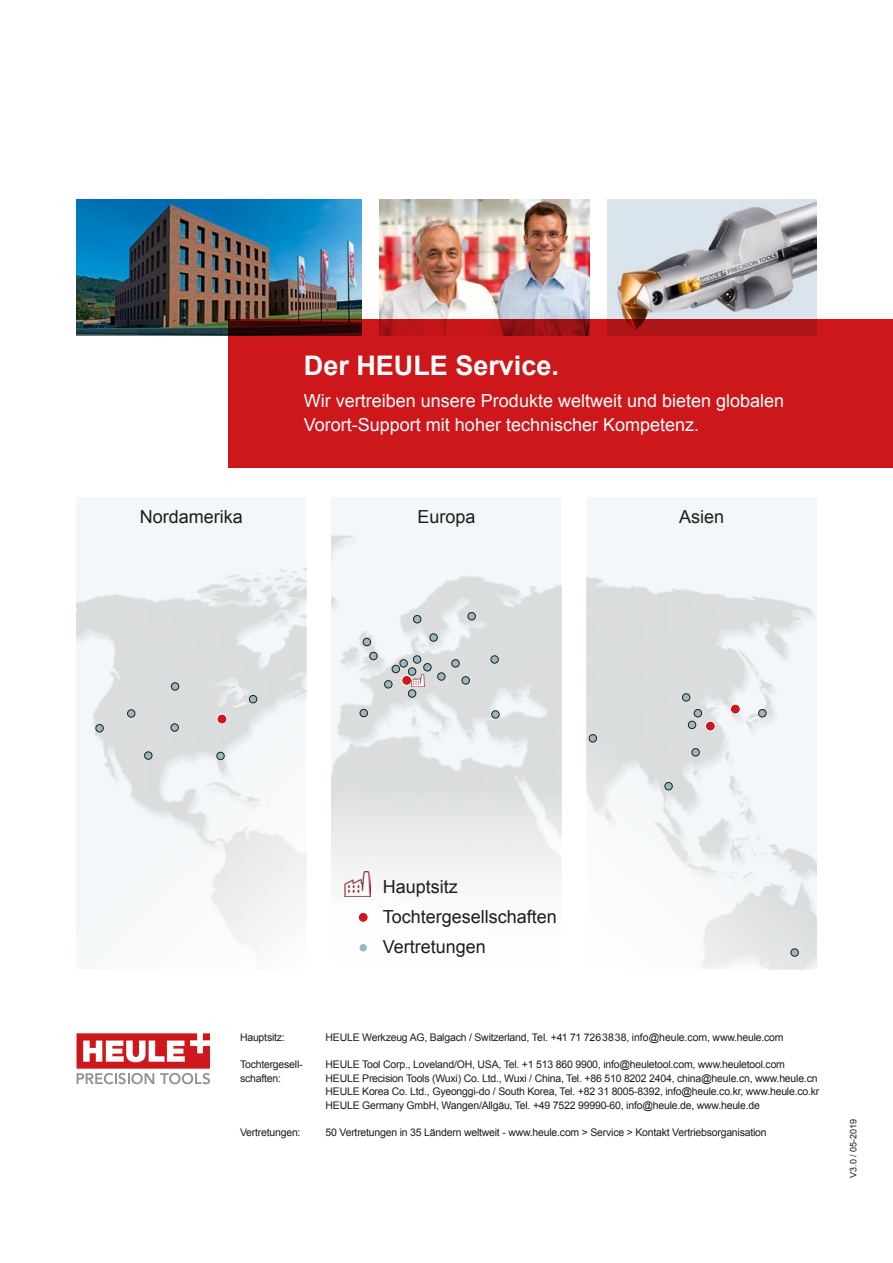
<style>
.page{position:relative;width:893px;height:1263px;background:#fff}
.page>*{position:absolute;margin:0;border:0;box-sizing:border-box;transform-origin:0 0}
.SL_Titel_11pt__15pt{font:700 27px "Arial";color:#fff}
.SL_Titel_11pt__15pt-2{font:18px/24px "Arial";color:#fff}
.t1{font:18px "Arial";color:#1d1d1b}
.t2{font:10.5px/13.5px "Arial";letter-spacing:-.02em;color:#1d1d1b}
.t3{font:9px "Arial";color:#1d1d1b}
</style>
<div class="page">
<svg style="left:77px;top:1033px;width:133px;height:51px"></svg>
<img style="left:380px;top:200px;width:209px;height:119px">
<img style="left:77px;top:200px;width:285px;height:136px">
<img style="left:607px;top:200px;width:209px;height:119px">
<div style="left:77px;top:497px;width:229px;height:472px;background:#f4f7f9"></div>
<img style="left:77px;top:567px;width:229px;height:348px">
<div style="left:587px;top:497px;width:229px;height:472px;background:#f4f7f9"></div>
<img style="left:587px;top:577px;width:229px;height:392px">
<div style="left:332px;top:497px;width:229px;height:472px;background:#f4f7f9"></div>
<img style="left:332px;top:535px;width:229px;height:434px">
<div style="left:430px;top:634px;width:7px;height:7px;background:#9ab7c4;border-radius:50%"></div>
<div style="left:430px;top:634px;width:7px;height:7px;border:1px solid #1d1d1b;border-radius:50%"></div>
<div style="left:392px;top:665px;width:7px;height:8px;background:#9ab7c4;border-radius:50%"></div>
<div style="left:392px;top:665px;width:8px;height:8px;border:1px solid #1d1d1b;border-radius:50%"></div>
<div style="left:217px;top:714px;width:10px;height:10px;background:#cd171a;border-radius:50%"></div>
<div style="left:217px;top:714px;width:10px;height:10px;border:1px solid #fff;border-radius:50%"></div>
<div style="left:358px;top:912px;width:10px;height:10px;background:#cd171a;border-radius:50%"></div>
<div style="left:358px;top:912px;width:10px;height:11px;border:1px solid #fff;border-radius:50%"></div>
<div style="left:705px;top:721px;width:10px;height:10px;background:#cd171a;border-radius:50%"></div>
<div style="left:705px;top:721px;width:11px;height:10px;border:1px solid #fff;border-radius:50%"></div>
<div style="left:402px;top:675px;width:10px;height:10px;background:#cd171a;border-radius:50%"></div>
<div style="left:401px;top:675px;width:11px;height:11px;border:1px solid #fff;border-radius:50%"></div>
<div style="left:730px;top:704px;width:10px;height:10px;background:#cd171a;border-radius:50%"></div>
<div style="left:730px;top:704px;width:11px;height:10px;border:1px solid #fff;border-radius:50%"></div>
<div style="left:145px;top:752px;width:7px;height:7px;background:#9ab7c4;border-radius:50%"></div>
<div style="left:144px;top:752px;width:8px;height:7px;border:1px solid #1d1d1b;border-radius:50%"></div>
<div style="left:96px;top:724px;width:7px;height:8px;background:#9ab7c4;border-radius:50%"></div>
<div style="left:96px;top:724px;width:7px;height:8px;border:1px solid #1d1d1b;border-radius:50%"></div>
<div style="left:128px;top:710px;width:7px;height:7px;background:#9ab7c4;border-radius:50%"></div>
<div style="left:127px;top:709px;width:8px;height:8px;border:1px solid #1d1d1b;border-radius:50%"></div>
<div style="left:171px;top:724px;width:7px;height:7px;background:#9ab7c4;border-radius:50%"></div>
<div style="left:171px;top:724px;width:8px;height:7px;border:1px solid #1d1d1b;border-radius:50%"></div>
<div style="left:171px;top:683px;width:8px;height:7px;background:#9ab7c4;border-radius:50%"></div>
<div style="left:171px;top:682px;width:8px;height:8px;border:1px solid #1d1d1b;border-radius:50%"></div>
<div style="left:249px;top:695px;width:8px;height:8px;background:#9ab7c4;border-radius:50%"></div>
<div style="left:249px;top:695px;width:8px;height:8px;border:1px solid #1d1d1b;border-radius:50%"></div>
<div style="left:217px;top:752px;width:7px;height:8px;background:#9ab7c4;border-radius:50%"></div>
<div style="left:217px;top:752px;width:7px;height:8px;border:1px solid #1d1d1b;border-radius:50%"></div>
<div style="left:359px;top:944px;width:8px;height:7px;background:#9ab7c4;border-radius:50%"></div>
<div style="left:452px;top:660px;width:7px;height:7px;background:#9ab7c4;border-radius:50%"></div>
<div style="left:452px;top:659px;width:7px;height:8px;border:1px solid #1d1d1b;border-radius:50%"></div>
<div style="left:413px;top:615px;width:8px;height:8px;background:#9ab7c4;border-radius:50%"></div>
<div style="left:413px;top:615px;width:8px;height:8px;border:1px solid #1d1d1b;border-radius:50%"></div>
<div style="left:462px;top:677px;width:7px;height:7px;background:#9ab7c4;border-radius:50%"></div>
<div style="left:462px;top:676px;width:8px;height:8px;border:1px solid #1d1d1b;border-radius:50%"></div>
<div style="left:759px;top:709px;width:7px;height:8px;background:#9ab7c4;border-radius:50%"></div>
<div style="left:758px;top:709px;width:8px;height:8px;border:1px solid #1d1d1b;border-radius:50%"></div>
<div style="left:791px;top:949px;width:7px;height:7px;background:#9ab7c4;border-radius:50%"></div>
<div style="left:791px;top:949px;width:7px;height:7px;border:1px solid #1d1d1b;border-radius:50%"></div>
<div style="left:589px;top:735px;width:7px;height:7px;background:#9ab7c4;border-radius:50%"></div>
<div style="left:589px;top:734px;width:8px;height:8px;border:1px solid #1d1d1b;border-radius:50%"></div>
<div style="left:694px;top:709px;width:8px;height:8px;background:#9ab7c4;border-radius:50%"></div>
<div style="left:694px;top:709px;width:8px;height:8px;border:1px solid #1d1d1b;border-radius:50%"></div>
<div style="left:682px;top:694px;width:8px;height:7px;background:#9ab7c4;border-radius:50%"></div>
<div style="left:682px;top:693px;width:8px;height:8px;border:1px solid #1d1d1b;border-radius:50%"></div>
<div style="left:692px;top:749px;width:7px;height:7px;background:#9ab7c4;border-radius:50%"></div>
<div style="left:692px;top:748px;width:7px;height:8px;border:1px solid #1d1d1b;border-radius:50%"></div>
<div style="left:688px;top:721px;width:8px;height:8px;background:#9ab7c4;border-radius:50%"></div>
<div style="left:688px;top:721px;width:8px;height:8px;border:1px solid #1d1d1b;border-radius:50%"></div>
<div style="left:665px;top:782px;width:7px;height:8px;background:#9ab7c4;border-radius:50%"></div>
<div style="left:665px;top:782px;width:7px;height:8px;border:1px solid #1d1d1b;border-radius:50%"></div>
<div style="left:360px;top:709px;width:7px;height:8px;background:#9ab7c4;border-radius:50%"></div>
<div style="left:360px;top:709px;width:8px;height:8px;border:1px solid #1d1d1b;border-radius:50%"></div>
<div style="left:438px;top:673px;width:7px;height:7px;background:#9ab7c4;border-radius:50%"></div>
<div style="left:437px;top:672px;width:8px;height:8px;border:1px solid #1d1d1b;border-radius:50%"></div>
<div style="left:408px;top:690px;width:8px;height:7px;background:#9ab7c4;border-radius:50%"></div>
<div style="left:408px;top:690px;width:8px;height:7px;border:1px solid #1d1d1b;border-radius:50%"></div>
<div style="left:385px;top:681px;width:7px;height:7px;background:#9ab7c4;border-radius:50%"></div>
<div style="left:384px;top:680px;width:8px;height:8px;border:1px solid #1d1d1b;border-radius:50%"></div>
<div style="left:492px;top:711px;width:7px;height:7px;background:#9ab7c4;border-radius:50%"></div>
<div style="left:492px;top:710px;width:7px;height:8px;border:1px solid #1d1d1b;border-radius:50%"></div>
<div style="left:413px;top:656px;width:8px;height:7px;background:#9ab7c4;border-radius:50%"></div>
<div style="left:413px;top:655px;width:8px;height:8px;border:1px solid #1d1d1b;border-radius:50%"></div>
<div style="left:408px;top:668px;width:8px;height:7px;background:#9ab7c4;border-radius:50%"></div>
<div style="left:408px;top:668px;width:8px;height:7px;border:1px solid #1d1d1b;border-radius:50%"></div>
<div style="left:468px;top:612px;width:7px;height:8px;background:#9ab7c4;border-radius:50%"></div>
<div style="left:468px;top:612px;width:8px;height:8px;border:1px solid #1d1d1b;border-radius:50%"></div>
<div style="left:370px;top:652px;width:7px;height:8px;background:#9ab7c4;border-radius:50%"></div>
<div style="left:369px;top:652px;width:8px;height:8px;border:1px solid #1d1d1b;border-radius:50%"></div>
<div style="left:363px;top:638px;width:8px;height:8px;background:#9ab7c4;border-radius:50%"></div>
<div style="left:363px;top:638px;width:8px;height:8px;border:1px solid #1d1d1b;border-radius:50%"></div>
<div style="left:400px;top:660px;width:7px;height:7px;background:#9ab7c4;border-radius:50%"></div>
<div style="left:400px;top:659px;width:8px;height:8px;border:1px solid #1d1d1b;border-radius:50%"></div>
<div style="left:424px;top:663px;width:7px;height:8px;background:#9ab7c4;border-radius:50%"></div>
<div style="left:423px;top:663px;width:8px;height:8px;border:1px solid #1d1d1b;border-radius:50%"></div>
<div style="left:491px;top:656px;width:7px;height:7px;background:#9ab7c4;border-radius:50%"></div>
<div style="left:491px;top:655px;width:7px;height:8px;border:1px solid #1d1d1b;border-radius:50%"></div>
<svg style="left:412px;top:674px;width:12px;height:13px"></svg>
<img style="left:345px;top:871px;width:25px;height:25px">
<div style="left:228px;top:319px;width:665px;height:149px;background:#cd171a"></div>
<p class="SL_Titel_11pt__15pt" style="left:304px;top:347px;width:257px">Der HEULE Service.</p>
<p class="SL_Titel_11pt__15pt-2" style="left:304px;top:389px;width:482px">Wir vertreiben unsere Produkte weltweit und bieten globalen<br>Vorort-Support mit hoher technischer Kompetenz.</p>
<p class="t1" style="left:140px;top:505px;width:105px">Nordamerika</p>
<p class="t1" style="left:417px;top:505px;width:60px">Europa</p>
<p class="t1" style="left:679px;top:505px;width:47px">Asien</p>
<p class="t1" style="left:383px;top:875px;width:77px">Hauptsitz</p>
<p class="t1" style="left:383px;top:905px;width:176px">Tochtergesellschaften</p>
<p class="t1" style="left:383px;top:935px;width:105px">Vertretungen</p>
<p class="t2" style="left:240px;top:1031px;width:46px">Hauptsitz:</p>
<p class="t2" style="left:326px;top:1031px;width:460px">HEULE Werkzeug AG, Balgach / Switzerland, Tel. +41 71 7263838, info@heule.com, www.heule.com</p>
<p class="t2" style="left:240px;top:1058px;width:64px">Tochtergesell-</p>
<p class="t2" style="left:326px;top:1058px;width:461px">HEULE Tool Corp., Loveland/OH, USA, Tel. +1 513 860 9900, info@heuletool.com, www.heuletool.com</p>
<p class="t2" style="left:240px;top:1071px;width:42px">schaften:</p>
<p class="t2" style="left:326px;top:1071px;width:493px">HEULE Precision Tools (Wuxi) Co. Ltd., Wuxi / China, Tel. +86 510 8202 2404, china@heule.cn, www.heule.cn</p>
<p class="t2" style="left:326px;top:1085px;width:495px">HEULE Korea Co. Ltd., Gyeonggi-do / South Korea, Tel. +82 31 8005-8392, info@heule.co.kr, www.heule.co.kr<br>HEULE Germany GmbH, Wangen/Allgäu, Tel. +49 7522 99990-60, info@heule.de, www.heule.de</p>
<p class="t2" style="left:240px;top:1125px;width:62px">Vertretungen:</p>
<p class="t2" style="left:326px;top:1125px;width:443px">50 Vertretungen in 35 Ländern weltweit - www.heule.com &gt; Service &gt; Kontakt Vertriebsorganisation</p>
<p class="t3" style="left:847px;top:1178px;width:61px;rotate:-90deg">V3.0 / 05-2019</p>
</div>
